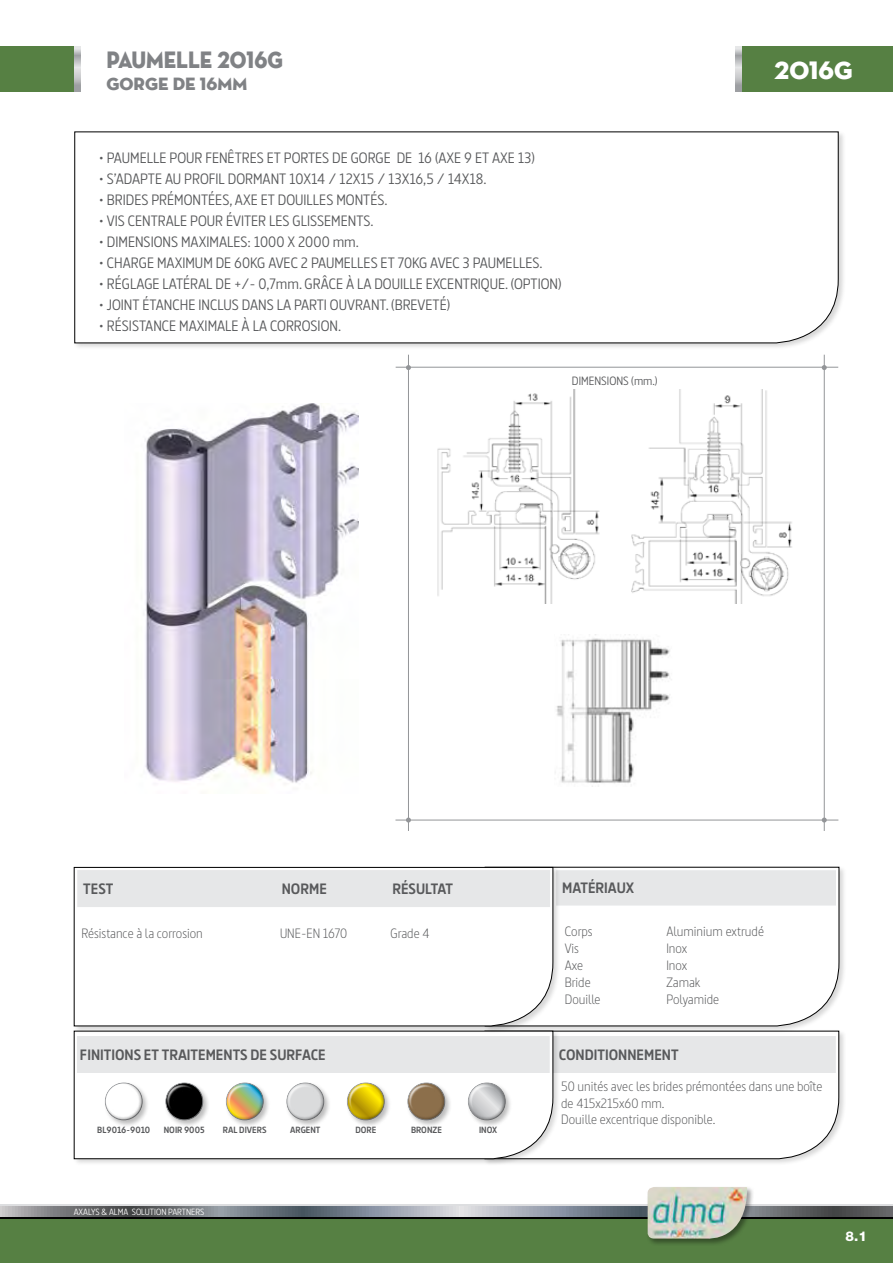
<style>
.page{position:relative;width:893px;height:1263px;background:#fff}
.page>*{position:absolute;margin:0;border:0;box-sizing:border-box;transform-origin:0 0}
.t1{font:25.5px "Neutra Disp Titling";color:#fff}
.t2{font:24px "Neutra Disp Titling";color:#808285;scale:.89 1}
.t3{font:18px "Neutra Disp Titling";color:#808285}
.t4{font:15px "Dsignes";color:#58595b}
.t5{font:700 15px "Dsignes";color:#58595b}
.t6{font:300 13.5px/16.2px "Dsignes";color:#58595b}
.t7{font:800 13.5px "Helvetica Neue LT Std";color:#fff}
.t8{font:12px "Dsignes";color:#58595b}
.t9{font:700 9px "Dsignes";color:#58595b}
.t10{font:9px "Dsignes";color:#fff}
</style>
<div class="page">
<div style="left:0;top:1209px;width:893px;height:54px;background:#568043"></div>
<div style="left:742px;top:46px;width:151px;height:46px;background:#568043"></div>
<svg style="left:0;top:1216px;width:460px;height:2px"></svg>
<svg style="left:0;top:1205px;width:460px;height:2px"></svg>
<svg style="left:0;top:1207px;width:460px;height:9px;background:#7d8289"></svg>
<svg style="left:460px;top:1216px;width:433px;height:2px"></svg>
<svg style="left:460px;top:1205px;width:433px;height:2px"></svg>
<svg style="left:460px;top:1207px;width:433px;height:9px;background:#7a7f87"></svg>
<div style="left:0;top:46px;width:74px;height:46px;background:#568043"></div>
<svg style="left:74px;top:46px;width:7px;height:46px"></svg>
<svg style="left:735px;top:46px;width:7px;height:46px"></svg>
<div style="left:646px;top:1185px;width:108px;height:61px;background:#000;opacity:.39"></div>
<img style="left:648px;top:1187px;width:99px;height:52px">
<div style="left:73px;top:130px;width:773px;height:221px;background:#000;opacity:.16"></div>
<svg style="left:74px;top:131px;width:765px;height:212px"></svg>
<hr style="left:395px;top:820px;width:443px;height:1px;background:#939598">
<hr style="left:396px;top:367px;width:442px;height:1px;background:#939598">
<hr style="left:824px;top:355px;width:1px;height:476px;background:#939598">
<svg style="left:406px;top:365px;width:5px;height:5px"></svg>
<svg style="left:406px;top:817px;width:5px;height:5px"></svg>
<hr style="left:408px;top:355px;width:1px;height:476px;background:#939598">
<svg style="left:822px;top:365px;width:5px;height:5px"></svg>
<svg style="left:822px;top:817px;width:5px;height:5px"></svg>
<div style="left:483px;top:1029px;width:363px;height:138px;background:#000;opacity:.16"></div>
<svg style="left:560px;top:1033px;width:279px;height:126px"></svg>
<div style="left:73px;top:1029px;width:487px;height:138px;background:#000;opacity:.16"></div>
<svg style="left:74px;top:1034px;width:479px;height:125px"></svg>
<div style="left:484px;top:866px;width:363px;height:167px;background:#000;opacity:.16"></div>
<svg style="left:560px;top:867px;width:279px;height:159px"></svg>
<div style="left:73px;top:866px;width:487px;height:168px;background:#000;opacity:.16"></div>
<svg style="left:74px;top:867px;width:479px;height:159px"></svg>
<div style="left:77px;top:870px;width:473px;height:37px;background:#e6e7e8"></div>
<div style="left:104px;top:1081px;width:46px;height:47px;background:#000;opacity:.27"></div>
<div style="left:101px;top:1078px;width:39px;height:39px;background:#fff"></div>
<div style="left:103px;top:1081px;width:44px;height:40px;background:#000;opacity:.75"></div>
<div style="left:285px;top:1081px;width:46px;height:47px;background:#000;opacity:.27"></div>
<div style="left:282px;top:1078px;width:39px;height:39px;background:#fff"></div>
<div style="left:285px;top:1081px;width:43px;height:40px;background:#000;opacity:.75"></div>
<div style="left:164px;top:1081px;width:46px;height:47px;background:#000;opacity:.27"></div>
<div style="left:161px;top:1078px;width:39px;height:39px;background:#fff"></div>
<div style="left:164px;top:1081px;width:43px;height:40px;background:#000;opacity:.75"></div>
<div style="left:346px;top:1081px;width:46px;height:47px;background:#000;opacity:.27"></div>
<div style="left:343px;top:1078px;width:39px;height:39px;background:#fff"></div>
<div style="left:345px;top:1081px;width:44px;height:40px;background:#000;opacity:.75"></div>
<div style="left:225px;top:1081px;width:46px;height:47px;background:#000;opacity:.27"></div>
<div style="left:222px;top:1078px;width:39px;height:39px;background:#fff"></div>
<div style="left:224px;top:1081px;width:44px;height:40px;background:#000;opacity:.75"></div>
<div style="left:406px;top:1081px;width:46px;height:47px;background:#000;opacity:.27"></div>
<div style="left:403px;top:1078px;width:39px;height:39px;background:#fff"></div>
<div style="left:406px;top:1081px;width:43px;height:40px;background:#000;opacity:.75"></div>
<div style="left:467px;top:1081px;width:46px;height:47px;background:#000;opacity:.27"></div>
<div style="left:464px;top:1078px;width:39px;height:39px;background:#fff"></div>
<div style="left:466px;top:1081px;width:44px;height:40px;background:#000;opacity:.75"></div>
<img style="left:437px;top:390px;width:163px;height:213px">
<img style="left:632px;top:390px;width:160px;height:213px">
<img style="left:555px;top:638px;width:115px;height:149px">
<img style="left:145px;top:404px;width:213px;height:379px">
<h2 class="t2" style="left:107px;top:45px;width:200px">PAUMELLE 2016G</h2>
<p class="t3" style="left:107px;top:72px;width:142px">GORGE DE 16MM</p>
<p class="t4" style="left:99px;top:149px;width:437px">• PAUMELLE POUR FENÊTRES ET PORTES DE GORGE DE 16 (AXE 9 ET AXE 13)</p>
<p class="t4" style="left:99px;top:170px;width:389px">• S’ADAPTE AU PROFIL DORMANT 10X14 / 12X15 / 13X16,5 / 14X18.</p>
<p class="t4" style="left:99px;top:191px;width:290px">• BRIDES PRÉMONTÉES, AXE ET DOUILLES MONTÉS.</p>
<p class="t4" style="left:99px;top:212px;width:276px">• VIS CENTRALE POUR ÉVITER LES GLISSEMENTS.</p>
<p class="t4" style="left:99px;top:233px;width:262px">• DIMENSIONS MAXIMALES: 1000 X 2000 mm.</p>
<p class="t4" style="left:99px;top:254px;width:445px">• CHARGE MAXIMUM DE 60KG AVEC 2 PAUMELLES ET 70KG AVEC 3 PAUMELLES.</p>
<p class="t4" style="left:99px;top:275px;width:464px">• RÉGLAGE LATÉRAL DE +/- 0,7mm. GRÂCE À LA DOUILLE EXCENTRIQUE. (OPTION)</p>
<p class="t4" style="left:99px;top:296px;width:353px">• JOINT ÉTANCHE INCLUS DANS LA PARTI OUVRANT. (BREVETÉ)</p>
<p class="t4" style="left:99px;top:317px;width:244px">• RÉSISTANCE MAXIMALE À LA CORROSION.</p>
<p class="t8" style="left:572px;top:373px;width:87px">DIMENSIONS (mm.)</p>
<h1 class="t1" style="left:774px;top:54px;width:80px">2016G</h1>
<p class="t5" style="left:83px;top:880px;width:32px">TEST</p>
<p class="t5" style="left:282px;top:880px;width:47px">NORME</p>
<p class="t5" style="left:392px;top:880px;width:62px">RÉSULTAT</p>
<p class="t6" style="left:81px;top:925px;width:123px">Résistance à la corrosion</p>
<p class="t6" style="left:280px;top:925px;width:69px">UNE-EN 1670</p>
<p class="t6" style="left:391px;top:925px;width:41px">Grade 4</p>
<p class="t5" style="left:562px;top:879px;width:73px">MATÉRIAUX</p>
<p class="t6" style="left:565px;top:923px;width:29px">Corps</p>
<p class="t6" style="left:666px;top:923px;width:99px">Aluminium extrudé</p>
<p class="t6" style="left:565px;top:940px;width:16px">Vis</p>
<p class="t6" style="left:666px;top:940px;width:22px">Inox</p>
<p class="t6" style="left:565px;top:957px;width:20px">Axe</p>
<p class="t6" style="left:666px;top:957px;width:22px">Inox</p>
<p class="t6" style="left:565px;top:974px;width:28px">Bride</p>
<p class="t6" style="left:666px;top:974px;width:36px">Zamak</p>
<p class="t6" style="left:565px;top:991px;width:37px">Douille</p>
<p class="t6" style="left:666px;top:991px;width:54px">Polyamide</p>
<p class="t5" style="left:80px;top:1046px;width:247px">FINITIONS ET TRAITEMENTS DE SURFACE</p>
<p class="t9" style="left:97px;top:1124px;width:54px">BL9016-9010</p>
<p class="t9" style="left:164px;top:1124px;width:42px">NOIR 9005</p>
<p class="t9" style="left:223px;top:1124px;width:45px">RAL DIVERS</p>
<p class="t9" style="left:290px;top:1124px;width:32px">ARGENT</p>
<p class="t9" style="left:355px;top:1124px;width:22px">DORE</p>
<p class="t9" style="left:411px;top:1124px;width:32px">BRONZE</p>
<p class="t9" style="left:479px;top:1124px;width:20px">INOX</p>
<p class="t10" style="left:74px;top:1207px;width:132px">AXALYS &amp; ALMA SOLUTION PARTNERS</p>
<p class="t5" style="left:559px;top:1046px;width:121px">CONDITIONNEMENT</p>
<p class="t6" style="left:561px;top:1078px;width:263px">50 unités avec les brides prémontées dans une boîte de 415x215x60 mm.<br>Douille excentrique disponible.</p>
<p class="t7" style="left:845px;top:1228px;width:23px">8.1</p>
</div>
